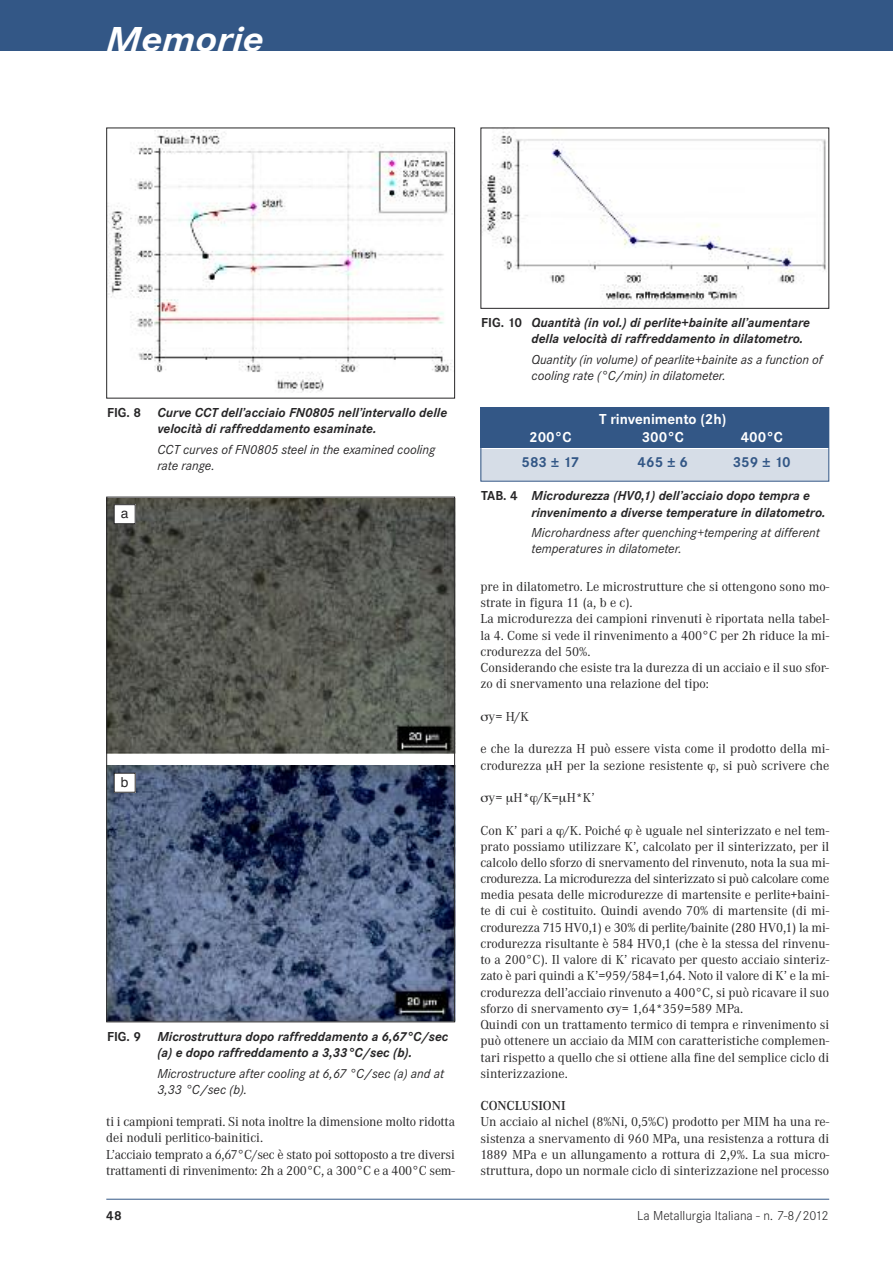
<style>
.page{position:relative;width:893px;height:1263px;background:#fff}
.page>*{position:absolute;margin:0;border:0;box-sizing:border-box;transform-origin:0 0}
.t1{font:italic 700 36px "Corporate S";color:#fff;scale:1.14 1}
.t2{font:700 15px "Corporate S";color:#fff}
.t3{font:700 15px "Corporate S";color:#335786}
.t4{font:13.8px "Helvetica";color:#272627}
.t5{font:13.5px/16.2px "Corporate A";color:#272627}
.t6{font:italic 700 13.5px/16.2px "Corporate S";color:#272627}
.t7{font:italic 13.5px/16.2px "Corporate S";color:#272627}
.t8{font:300 13.5px "Corporate S";color:#272627}
.t9{font:600 13.5px "Corporate A";color:#272627}
.t10{font:700 13.5px "Corporate S";color:#272627}
.s1{font-style:normal}
</style>
<div class="page">
<div style="left:480px;top:449px;width:349px;height:32px;background:#d6dde7"></div>
<div style="left:480px;top:407px;width:349px;height:41px;background:#335786"></div>
<div style="left:0;top:0;width:893px;height:50px;background:#335786"></div>
<hr style="left:106px;top:1199px;width:723px;height:1px;background:#335786">
<img style="left:108px;top:130px;width:345px;height:262px">
<div style="left:106px;top:128px;width:349px;height:270px;border:1px solid #272627"></div>
<img style="left:108px;top:499px;width:345px;height:255px">
<img style="left:108px;top:766px;width:345px;height:254px">
<img style="left:482px;top:131px;width:344px;height:176px">
<div style="left:480px;top:128px;width:349px;height:181px;border:1px solid #272627"></div>
<div style="left:114px;top:505px;width:21px;height:19px;background:#fff"></div>
<div style="left:114px;top:504px;width:22px;height:20px;border:1px solid #272627"></div>
<div style="left:114px;top:773px;width:21px;height:19px;background:#fff"></div>
<div style="left:114px;top:773px;width:22px;height:20px;border:1px solid #272627"></div>
<div style="left:480px;top:407px;width:349px;height:75px;border:1px solid #335786"></div>
<h1 class="t1" style="left:106px;top:17px;width:140px">Memorie</h1>
<p class="t6" style="left:157px;top:404px;width:291px;text-indent:-50px"><span class="s1">FIG. 8</span> Curve CCT dell’acciaio FN0805 nell’intervallo delle velocità di raffreddamento esaminate.</p>
<p class="t7" style="left:157px;top:441px;width:280px">CCT curves of FN0805 steel in the examined cooling rate range.</p>
<p class="t4" style="left:121px;top:505px;width:9px">a</p>
<p class="t4" style="left:121px;top:774px;width:9px">b</p>
<p class="t6" style="left:157px;top:1028px;width:293px;text-indent:-50px"><span class="s1">FIG. 9</span> Microstruttura dopo raffreddamento a 6,67°C/sec (a) e dopo raffreddamento a 3,33°C/sec (b).</p>
<p class="t7" style="left:157px;top:1065px;width:288px">Microstructure after cooling at 6,67 °C/sec (a) and at<br>3,33 °C/sec (b).</p>
<p class="t5" style="left:106px;top:1113px;width:350px">ti i campioni temprati. Si nota inoltre la dimensione molto ridotta dei noduli perlitico-bainitici.<br>L’acciaio temprato a 6,67°C/sec è stato poi sottoposto a tre diversi trattamenti di rinvenimento: 2h a 200°C, a 300°C e a 400°C sem-</p>
<p class="t6" style="left:531px;top:314px;width:280px;text-indent:-50px"><span class="s1">FIG. 10</span> Quantità (in vol.) di perlite+bainite all’aumentare della velocità di raffreddamento in dilatometro.</p>
<p class="t7" style="left:531px;top:351px;width:293px">Quantity (in volume) of pearlite+bainite as a function of cooling rate (°C/min) in dilatometer.</p>
<p class="t2" style="left:599px;top:410px;width:129px">T rinvenimento (2h)</p>
<p class="t2" style="left:529px;top:428px;width:44px">200°C</p>
<p class="t2" style="left:642px;top:428px;width:44px">300°C</p>
<p class="t2" style="left:741px;top:428px;width:44px">400°C</p>
<p class="t3" style="left:521px;top:453px;width:59px">583 ± 17</p>
<p class="t3" style="left:638px;top:453px;width:52px">465 ± 6</p>
<p class="t3" style="left:733px;top:453px;width:60px">359 ± 10</p>
<p class="t6" style="left:531px;top:487px;width:295px;text-indent:-50px"><span class="s1">TAB. 4</span> Microdurezza (HV0,1) dell’acciaio dopo tempra e rinvenimento a diverse temperature in dilatometro.</p>
<p class="t7" style="left:531px;top:524px;width:290px">Microhardness after quenching+tempering at different temperatures in dilatometer.</p>
<p class="t5" style="left:480px;top:578px;width:350px">pre in dilatometro. Le microstrutture che si ottengono sono mo&shy;strate in figura 11 (a, b e c).<br>La microdurezza dei campioni rinvenuti è riportata nella tabel&shy;la 4. Come si vede il rinvenimento a 400°C per 2h riduce la mi&shy;crodurezza del 50%.<br>Considerando che esiste tra la durezza di un acciaio e il suo sfor&shy;zo di snervamento una relazione del tipo:</p>
<p class="t5" style="left:489px;top:708px;width:42px">y= H/K</p>
<p class="t5" style="left:480px;top:740px;width:350px;line-height:16.6px">e che la durezza H può essere vista come il prodotto della mi&shy;crodurezza H per la sezione resistente , si può scrivere che</p>
<p class="t5" style="left:489px;top:789px;width:108px">y= H* /K= H*K’</p>
<p class="t5" style="left:480px;top:822px;width:350px">Con K’ pari a /K. Poiché è uguale nel sinterizzato e nel tem&shy;prato possiamo utilizzare K’, calcolato per il sinterizzato, per il calcolo dello sforzo di snervamento del rinvenuto, nota la sua mi&shy;crodurezza. La microdurezza del sinterizzato si può calcolare come media pesata delle microdurezze di martensite e perlite+baini&shy;te di cui è costituito. Quindi avendo 70% di martensite (di mi&shy;crodurezza 715 HV0,1) e 30% di perlite/bainite (280 HV0,1) la mi&shy;crodurezza risultante è 584 HV0,1 (che è la stessa del rinvenu&shy;to a 200°C). Il valore di K’ ricavato per questo acciaio sinteriz&shy;zato è pari quindi a K’=959/584=1,64. Noto il valore di K’ e la mi&shy;crodurezza dell’acciaio rinvenuto a 400°C, si può ricavare il suo sforzo di snervamento y= 1,64*359=589 MPa.<br>Quindi con un trattamento termico di tempra e rinvenimento si può ottenere un acciaio da MIM con caratteristiche complemen&shy;tari rispetto a quello che si ottiene alla fine del semplice ciclo di sinterizzazione.</p>
<p class="t9" style="left:480px;top:1098px;width:87px">CONCLUSIONI</p>
<p class="t5" style="left:480px;top:1114px;width:350px;text-align:justify">Un acciaio al nichel (8%Ni, 0,5%C) prodotto per MIM ha una re&shy;sistenza a snervamento di 960 MPa, una resistenza a rottura di 1889 MPa e un allungamento a rottura di 2,9%. La sua micro&shy;struttura, dopo un normale ciclo di sinterizzazione nel processo</p>
<p class="t10" style="left:106px;top:1207px;width:17px">48</p>
<p class="t8" style="left:637px;top:1207px;width:193px">La Metallurgia Italiana - n. 7-8/2012</p>
</div>
